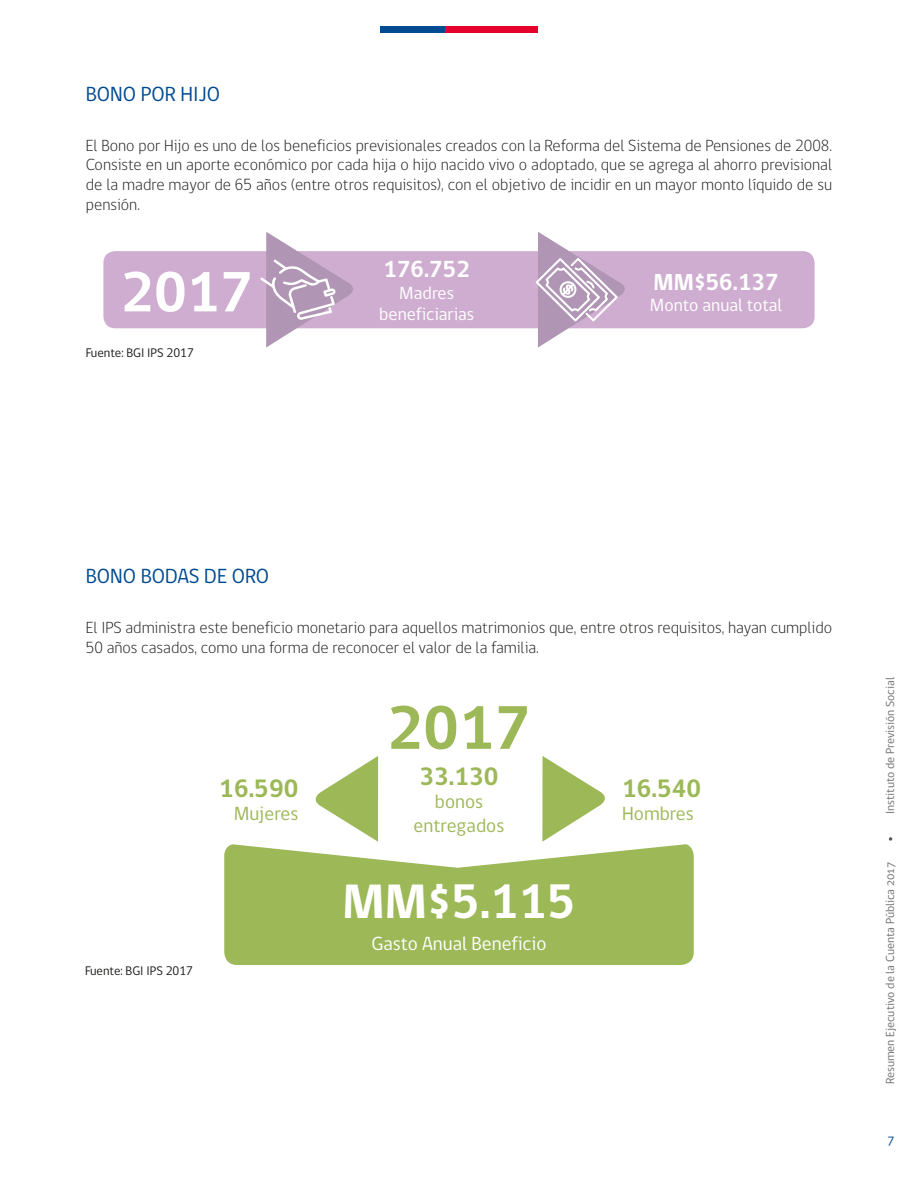
<style>
.page{position:relative;width:918px;height:1188px;background:#fff}
.page>*{position:absolute;margin:0;border:0;box-sizing:border-box;transform-origin:0 0}
.t1{font:700 62.7px "gob CL";color:#9cb857}
.t2{font:700 57.9px "gob CL";color:#fff}
.t3{font:700 49.5px "gob CL";color:#fff}
.t4{font:700 25.65px "gob CL";color:#9cb857}
.t5{font:700 23.7px "gob CL";color:#fff}
.t6{font:21px "gob CL";color:#004a91}
.t7{font:19.5px/23.4px "gob CL";color:#9cb857;text-align:center}
.t8{font:19.5px "gob CL";color:#fff}
.t9{font:18px/21.6px "gob CL";color:#fff;text-align:center}
.t10{font:300 16.5px/19.8px "gob CL";color:#1d1d1b;text-align:justify}
.t11{font:13.5px "gob CL";color:#004a91}
.t12{font:12.75px "gob CL";color:#1d1d1b}
.t13{font:12px "gob CL";color:#707070}
</style>
<div class="page">
<div style="left:444px;top:26px;width:94px;height:7px;background:#e6002c"></div>
<div style="left:380px;top:26px;width:64px;height:7px;background:#004a91"></div>
<svg style="left:889px;top:837px;width:3px;height:4px"></svg>
<div style="left:103px;top:251px;width:712px;height:77px;background:#cfadd0;border-radius:12px"></div>
<svg style="left:536px;top:232px;width:94px;height:116px"></svg>
<svg style="left:260px;top:232px;width:99px;height:116px"></svg>
<div style="left:224px;top:843px;width:470px;height:122px;background:#9cb857;border-radius:13px"></div>
<svg style="left:224px;top:756px;width:470px;height:112px"></svg>
<p class="t6" style="left:86px;top:79px;width:136px">BONO POR HIJO</p>
<p class="t10" style="left:86px;top:136px;width:748px">El Bono por Hijo es uno de los beneficios previsionales creados con la Reforma del Sistema de Pensiones de 2008.<br>Consiste en un aporte económico por cada hija o hijo nacido vivo o adoptado, que se agrega al ahorro previsional de la madre mayor de 65 años (entre otros requisitos), con el objetivo de incidir en un mayor monto líquido de su pensión.</p>
<h3 class="t5" style="left:383px;top:253px;width:88px">176.752</h3>
<p class="t9" style="left:379px;top:282px;width:96px">Madres beneficiarias</p>
<h2 class="t2" style="left:121px;top:253px;width:134px">2017</h2>
<h3 class="t5" style="left:654px;top:266px;width:127px">MM$56.137</h3>
<p class="t9" style="left:650px;top:295px;width:134px">Monto anual total</p>
<p class="t12" style="left:86px;top:344px;width:110px">Fuente: BGI IPS 2017</p>
<p class="t6" style="left:86px;top:562px;width:185px">BONO BODAS DE ORO</p>
<p class="t10" style="left:86px;top:618px;width:748px">El IPS administra este beneficio monetario para aquellos matrimonios que, entre otros requisitos, hayan cumplido<br>50 años casados, como una forma de reconocer el valor de la familia.</p>
<h3 class="t4" style="left:219px;top:771px;width:81px">16.590</h3>
<p class="t7" style="left:234px;top:802px;width:66px">Mujeres</p>
<p class="t12" style="left:85px;top:962px;width:110px">Fuente: BGI IPS 2017</p>
<h1 class="t1" style="left:387px;top:685px;width:145px">2017</h1>
<h3 class="t4" style="left:419px;top:759px;width:81px">33.130</h3>
<p class="t7" style="left:414px;top:791px;width:92px">bonos entregados</p>
<h3 class="t3" style="left:343px;top:868px;width:234px">MM$5.115</h3>
<p class="t8" style="left:371px;top:930px;width:177px">Gasto Anual Beneficio</p>
<h3 class="t4" style="left:622px;top:771px;width:81px">16.540</h3>
<p class="t7" style="left:622px;top:802px;width:73px">Hombres</p>
<p class="t13" style="left:882px;top:814px;width:139px;rotate:-90deg">Instituto de Previsión Social</p>
<p class="t13" style="left:882px;top:1084px;width:224px;rotate:-90deg">Resumen Ejecutivo de la Cuenta Pública 2017</p>
<p class="t11" style="left:887px;top:1130px;width:9px">7</p>
</div>
